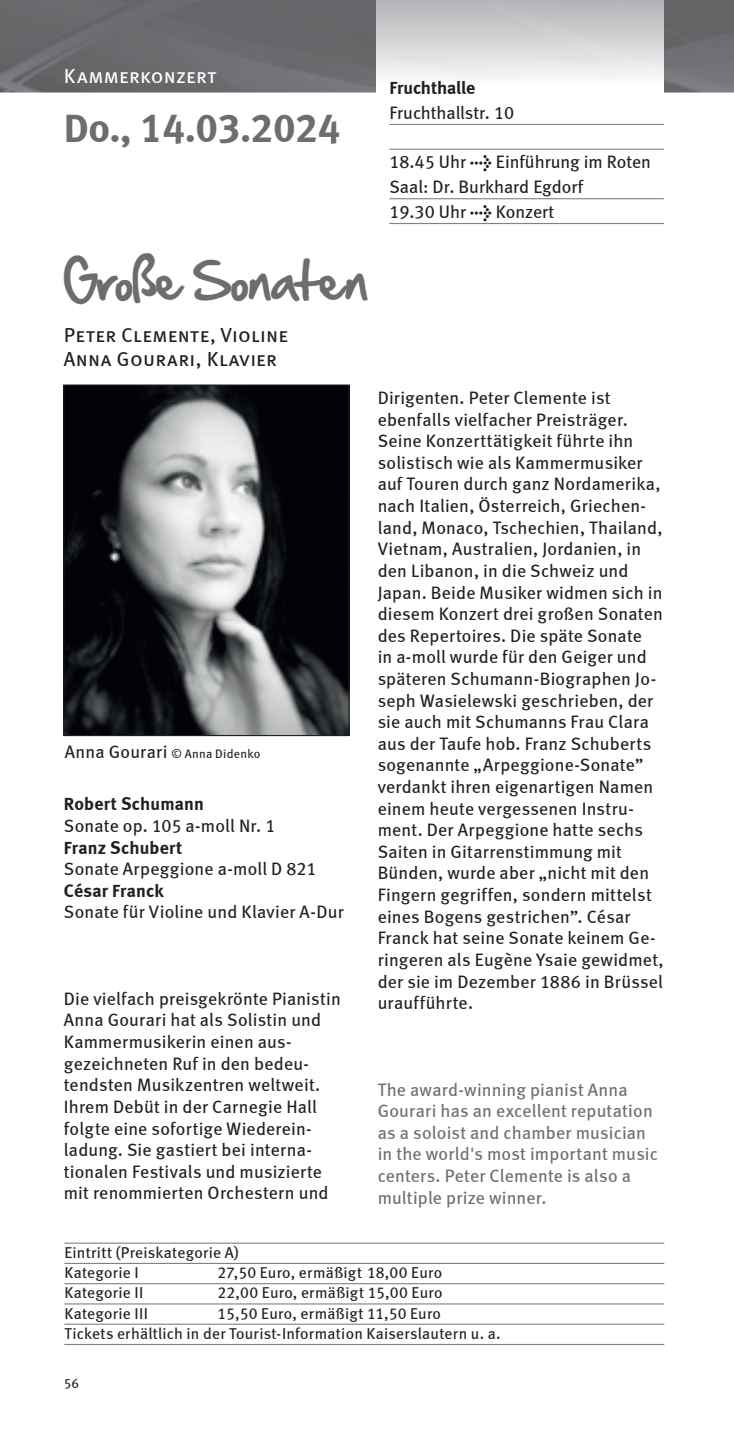
<style>
.page{position:relative;width:734px;height:1436px;background:#fff}
.page>*{position:absolute;margin:0;border:0;box-sizing:border-box;transform-origin:0 0}
.t1{font:45px "Hand Of Sean";letter-spacing:.005em;color:#6c6d70}
.t2{font:40.5px "Meta Bold LF";letter-spacing:-.01em;color:#6c6d70}
.t3{font:20.25px/24.3px "Meta Book LF Caps";letter-spacing:.015em;color:#231f20}
.t4{font:20.25px "Meta Book LF Caps";letter-spacing:.015em;color:#fff}
.t5{font:18px/21.6px "Meta Book LF";letter-spacing:.01em;color:#231f20}
.t6{font:18px/21.6px "Meta Book LF";letter-spacing:.01em;color:#6c6d70}
.t7{font:18px "Meta Bold LF";letter-spacing:.005em;color:#231f20}
.t8{font:15.75px/20.2px "Meta Book LF";letter-spacing:.015em;color:#231f20}
.t9{font:13.5px "Meta Book LF";color:#231f20}
.t10{font:12.38px "Meta Book LF";letter-spacing:.02em;color:#231f20}
.s1{font-family:"Meta Bold Expert"}
.s2{font-size:18px}
</style>
<div class="page">
<img style="left:0;top:0;width:733px;height:92px">
<img style="left:376px;top:0;width:287px;height:92px">
<img style="left:65px;top:386px;width:282px;height:348px">
<div style="left:63px;top:384px;width:286px;height:352px;border:1px solid #231f20"></div>
<hr style="left:389px;top:124px;width:274px;height:1px;background:#808285">
<hr style="left:389px;top:149px;width:274px;height:1px;background:#808285">
<hr style="left:389px;top:198px;width:274px;height:1px;background:#808285">
<hr style="left:389px;top:223px;width:274px;height:1px;background:#808285">
<hr style="left:64px;top:1242px;width:600px;height:1px;background:#808285">
<hr style="left:64px;top:1262px;width:600px;height:1px;background:#808285">
<hr style="left:64px;top:1282px;width:600px;height:1px;background:#808285">
<hr style="left:64px;top:1303px;width:600px;height:1px;background:#808285">
<hr style="left:64px;top:1323px;width:600px;height:1px;background:#808285">
<hr style="left:64px;top:1343px;width:600px;height:1px;background:#808285">
<p class="t4" style="left:64px;top:64px;width:154px">Kammerkonzert</p>
<h2 class="t2" style="left:64px;top:104px;width:278px">Do., 14.03.2024</h2>
<p class="t7" style="left:389px;top:77px;width:87px">Fruchthalle</p>
<p class="t5" style="left:389px;top:101px;width:126px">Fruchthallstr. 10</p>
<p class="t5" style="left:389px;top:149px;width:263px;line-height:24.8px">18.45 Uhr <span class="s1">l</span> Einführung im Roten<br>Saal: Dr. Burkhard Egdorf<br>19.30 Uhr <span class="s1">l</span> Konzert</p>
<h1 class="t1" style="left:64px;top:241px;width:305px">Große Sonaten</h1>
<p class="t3" style="left:64px;top:322px;width:225px">Peter Clemente, Violine<br>Anna Gourari, Klavier</p>
<p class="t10" style="left:65px;top:746px;width:197px"><span class="s2">Anna Gourari</span> © Anna Didenko</p>
<p class="t7" style="left:64px;top:793px;width:141px">Robert Schumann</p>
<p class="t5" style="left:64px;top:814px;width:213px">Sonate op. 105 a-moll Nr. 1</p>
<p class="t7" style="left:64px;top:836px;width:120px">Franz Schubert</p>
<p class="t5" style="left:64px;top:857px;width:254px">Sonate Arpeggione a-moll D 821</p>
<p class="t7" style="left:64px;top:879px;width:101px">César Franck</p>
<p class="t5" style="left:64px;top:900px;width:281px">Sonate für Violine und Klavier A-Dur</p>
<p class="t5" style="left:64px;top:987px;width:278px">Die vielfach preisgekrönte Pianistin Anna Gourari hat als Solistin und Kammermusikerin einen aus&shy;gezeichneten Ruf in den bedeu&shy;tendsten Musikzentren weltweit.<br>Ihrem Debüt in der Carnegie Hall folgte eine sofortige Wiederein&shy;ladung. Sie gastiert bei interna&shy;tionalen Festivals und musizierte mit renommierten Orchestern und</p>
<p class="t5" style="left:377px;top:386px;width:287px">Dirigenten. Peter Clemente ist ebenfalls vielfacher Preisträger.<br>Seine Konzerttätigkeit führte ihn solistisch wie als Kammermusiker auf Touren durch ganz Nordamerika, nach Italien, Österreich, Griechen&shy;land, Monaco, Tschechien, Thailand, Vietnam, Australien, Jordanien, in den Libanon, in die Schweiz und Japan. Beide Musiker widmen sich in diesem Konzert drei großen Sonaten des Repertoires. Die späte Sonate<br>in a-moll wurde für den Geiger und späteren Schumann-Biographen Jo&shy;seph Wasielewski geschrieben, der sie auch mit Schumanns Frau Clara aus der Taufe hob. Franz Schuberts sogenannte „Arpeggione-Sonate” verdankt ihren eigenartigen Namen einem heute vergessenen Instru&shy;ment. Der Arpeggione hatte sechs Saiten in Gitarrenstimmung mit Bünden, wurde aber „nicht mit den Fingern gegriffen, sondern mittelst eines Bogens gestrichen”. César Franck hat seine Sonate keinem Ge&shy;ringeren als Eugène Ysaie gewidmet, der sie im Dezember 1886 in Brüssel uraufführte.</p>
<p class="t6" style="left:377px;top:1078px;width:282px">The award-winning pianist Anna<br>Gourari has an excellent reputation as a soloist and chamber musician in the world's most important music centers. Peter Clemente is also a multiple prize winner.</p>
<p class="t8" style="left:64px;top:1241px;width:176px">Eintritt (Preiskategorie A)<br>Kategorie I</p>
<p class="t8" style="left:217px;top:1261px;width:226px">27,50 Euro, ermäßigt 18,00 Euro</p>
<p class="t8" style="left:64px;top:1282px;width:80px">Kategorie II</p>
<p class="t8" style="left:217px;top:1282px;width:226px">22,00 Euro, ermäßigt 15,00 Euro</p>
<p class="t8" style="left:64px;top:1302px;width:85px">Kategorie III</p>
<p class="t8" style="left:64px;top:1302px;width:437px;text-indent:153px">15,50 Euro, ermäßigt 11,50 Euro<br>Tickets erhältlich in der Tourist-Information Kaiserslautern u. a.</p>
<p class="t9" style="left:64px;top:1374px;width:17px">56</p>
</div>
